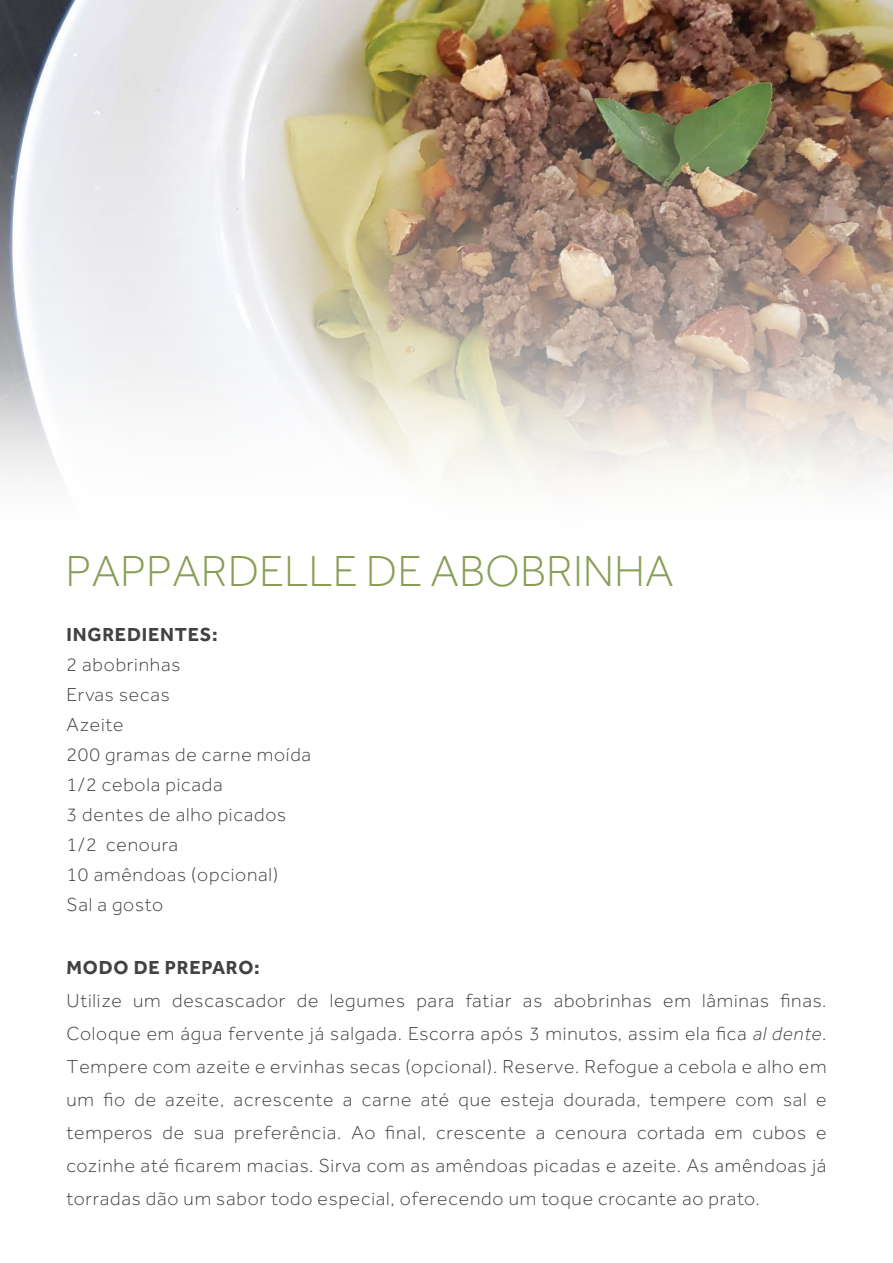
<style>
.page{position:relative;width:893px;height:1263px;background:#fff}
.page>*{position:absolute;margin:0;border:0;box-sizing:border-box;transform-origin:0 0}
.t1{font:300 45px "Effra";color:#899e55}
.t2{font:300 19.5px/30px "Effra";letter-spacing:.04em;color:#424143}
.t3{font:700 19.5px "Effra";letter-spacing:.04em;color:#424143}
.s1{font-style:italic}
</style>
<div class="page">
<img style="left:0;top:0;width:893px;height:71px">
<img style="left:0;top:71px;width:893px;height:296px">
<svg style="left:0;top:367px;width:893px;height:116px"></svg>
<h1 class="t1" style="left:66px;top:545px;width:610px">PAPPARDELLE DE ABOBRINHA</h1>
<p class="t3" style="left:67px;top:622px;width:153px">INGREDIENTES:</p>
<p class="t2" style="left:67px;top:649px;width:246px">2 abobrinhas<br>Ervas secas<br>Azeite<br>200 gramas de carne moída<br>1/2 cebola picada<br>3 dentes de alho picados<br>1/2 cenoura<br>10 amêndoas (opcional)<br>Sal a gosto</p>
<p class="t3" style="left:67px;top:955px;width:195px">MODO DE PREPARO:</p>
<p class="t2" style="left:67px;top:983px;width:761px;line-height:33px;text-align:justify">Utilize um descascador de legumes para fatiar as abobrinhas em lâminas finas.<br>Coloque em água fervente já salgada. Escorra após 3 minutos, assim ela fica <span class="s1">al dente</span>.<br>Tempere com azeite e ervinhas secas (opcional). Reserve. Refogue a cebola e alho em um fio de azeite, acrescente a carne até que esteja dourada, tempere com sal e temperos de sua preferência. Ao final, crescente a cenoura cortada em cubos e cozinhe até ficarem macias. Sirva com as amêndoas picadas e azeite. As amêndoas já torradas dão um sabor todo especial, oferecendo um toque crocante ao prato.</p>
</div>
